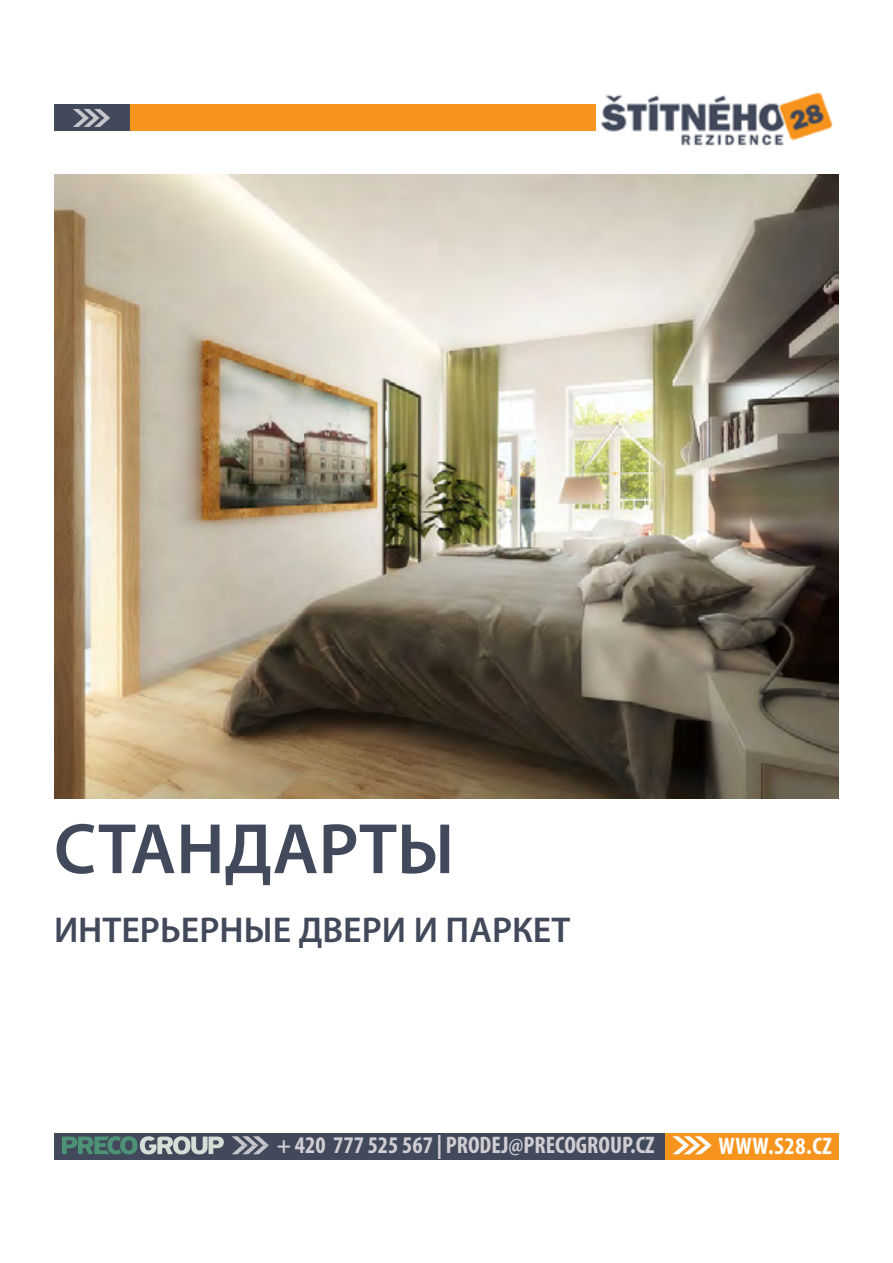
<style>
.page{position:relative;width:893px;height:1263px;background:#fff}
.page>*{position:absolute;margin:0;border:0;box-sizing:border-box;transform-origin:0 0}
.t1{font:600 72px "Myriad Pro";color:#42495b}
.t2{font:600 36px "Myriad Pro";color:#42495b}
.t3{font:700 condensed 24px "Myriad Pro";color:#d0ced3}
.t4{font:700 condensed 24px "Myriad Pro";letter-spacing:.025em;color:#fff}
</style>
<div class="page">
<img style="left:54px;top:174px;width:785px;height:625px">
<div style="left:54px;top:1133px;width:785px;height:26px;background:#42495b"></div>
<div style="left:666px;top:1133px;width:173px;height:26px;background:#f7941e"></div>
<svg style="left:62px;top:1136px;width:162px;height:18px"></svg>
<svg style="left:232px;top:1136px;width:37px;height:18px"></svg>
<svg style="left:672px;top:1136px;width:40px;height:18px"></svg>
<div style="left:54px;top:105px;width:542px;height:26px;background:#f7941e"></div>
<img style="left:600px;top:92px;width:233px;height:54px">
<div style="left:54px;top:105px;width:75px;height:26px;background:#42495b"></div>
<svg style="left:73px;top:109px;width:37px;height:18px"></svg>
<h1 class="t1" style="left:54px;top:803px;width:402px">СТАНДАРТЫ</h1>
<h2 class="t2" style="left:54px;top:907px;width:518px">ИНТЕРЬЕРНЫЕ ДВЕРИ И ПАРКЕТ</h2>
<p class="t3" style="left:277px;top:1130px;width:379px">+ 420 777 525 567 | PRODEJ@PRECOGROUP.CZ</p>
<p class="t4" style="left:719px;top:1131px;width:115px">WWW.S28.CZ</p>
</div>
